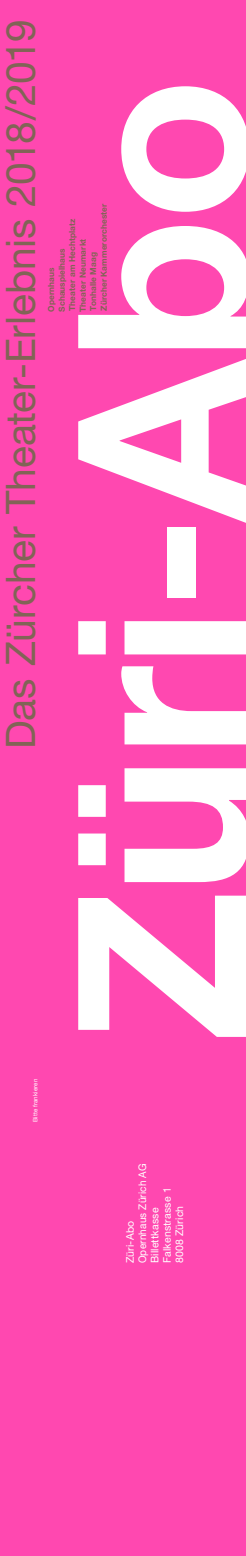
<style>
.page{position:relative;width:246px;height:1556px;background:#fff}
.page>*{position:absolute;margin:0;border:0;box-sizing:border-box;transform-origin:0 0}
.t1{font:700 234.5px "Helvetica Neue LT Std";letter-spacing:-.01em;color:#fff}
.t2{font:40.69px "Helvetica Neue LT Std";letter-spacing:-.005em;color:#816456}
.t3{font:10.5px/12.2px "Helvetica Neue LT Std";letter-spacing:.015em;color:#fff}
.t4{font:700 8.31px/10.5px "Helvetica Neue LT Std";letter-spacing:.01em;color:#816456}
.t5{font:6.12px "Helvetica Neue LT Std";letter-spacing:.015em;color:#fff}
</style>
<div class="page">
<div style="left:0;top:1042px;width:246px;height:513px;background:#ff48b0"></div>
<div style="left:0;top:0;width:246px;height:1042px;background:#ff48b0"></div>
<h2 class="t2" style="left:-3px;top:749px;width:731px;rotate:-90deg">Das Zürcher Theater-Erlebnis 2018/2019</h2>
<h1 class="t1" style="left:17px;top:1042px;width:966px;rotate:-90deg">Züri-Abo</h1>
<p class="t4" style="left:46px;top:312px;width:110px;rotate:-90deg">Opernhaus<br>Schauspielhaus<br>Theater am Hechtplatz<br>Theater Neumarkt<br>Tonhalle Maag<br>Zürcher Kammerorchester</p>
<p class="t5" style="left:32px;top:1121px;width:44px;rotate:-90deg">Bitte frankieren</p>
<p class="t3" style="left:124px;top:1263px;width:101px;rotate:-90deg">Züri-Abo<br>Opernhaus Zürich AG<br>Billettkasse<br>Falkenstrasse 1<br>8008 Zürich</p>
</div>
